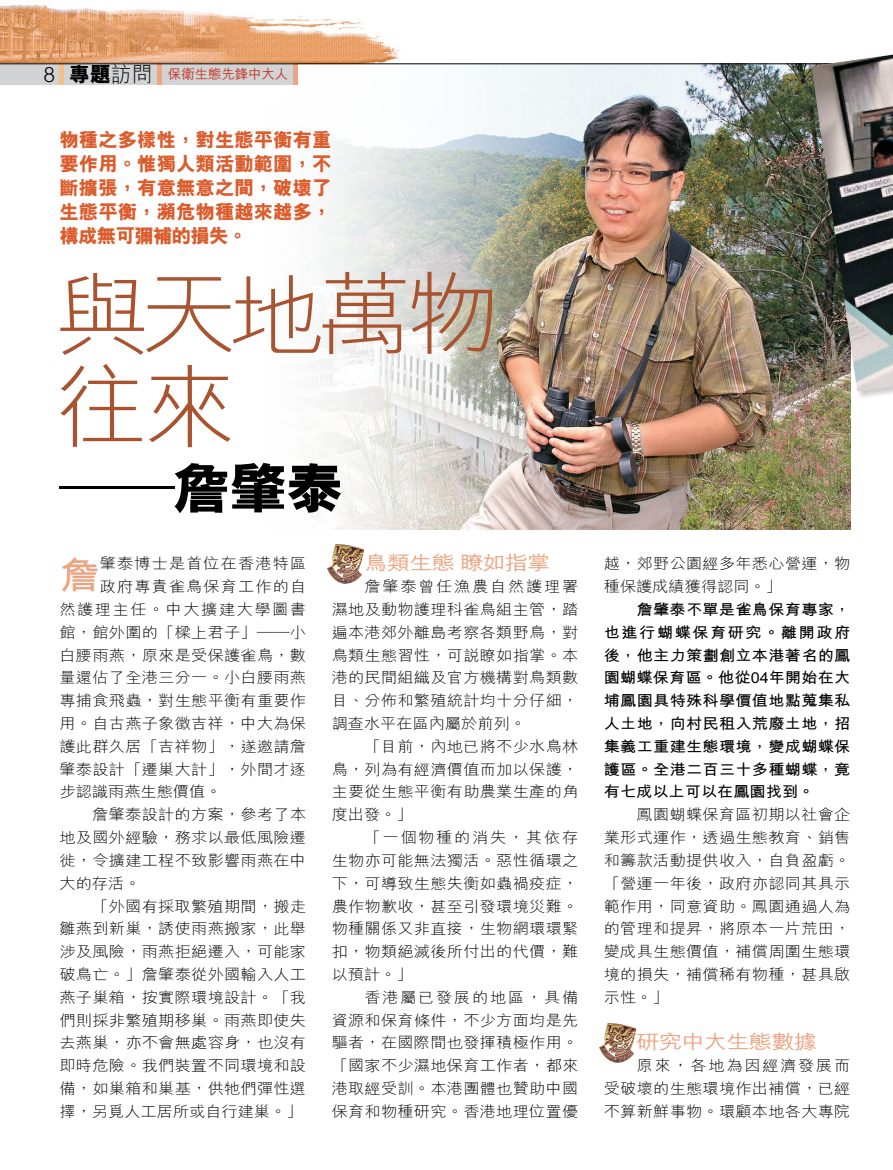
<style>
.page{position:relative;width:893px;height:1170px;background:#fff}
.page>*{position:absolute;margin:0;border:0;box-sizing:border-box;transform-origin:0 0}
.t1{font:300 90px/93px "M Hei HK";letter-spacing:-.08em;color:#a95431;scale:1.06 1}
.t2{font:800 55.5px "M Hei HK";color:#000;scale:1.06 1}
.t3{font:700 37.35px "M Hei HK";color:#eca582;scale:1.08 1}
.t4{font:800 19.5px/24px "M Hei HK";letter-spacing:-.005em;color:#db5c2c;text-align:justify}
.t5{font:500 19.5px "M Hei HK";letter-spacing:-.04em;color:#eca582;scale:1.2 1}
.t6{font:300 15px/22.8px "M Hei HK";letter-spacing:.015em;color:#000;text-align:justify;scale:1.08 1}
.t7{font:700 15px/22.8px "M Hei HK";letter-spacing:.015em;color:#000;text-align:justify;scale:1.08 1}
.t8{font:300 15px "M Hei HK";letter-spacing:.065em;color:#000;scale:1.08 1}
.t9{font:300 15px "M Hei HK";letter-spacing:.095em;color:#000;scale:1.08 1}
.t10{font:500 13.5px "M Hei HK";letter-spacing:-.01em;color:#c53526}
.s1{font-weight:300;font-size:21px;color:#000}
.s2{font-weight:800;font-size:21px;color:#000}
</style>
<div class="page">
<img style="left:317px;top:65px;width:533px;height:464px">
<img style="left:327px;top:544px;width:37px;height:40px">
<img style="left:599px;top:1023px;width:37px;height:40px">
<img style="left:460px;top:65px;width:327px;height:464px">
<img style="left:0;top:4px;width:432px;height:60px">
<div style="left:0;top:64px;width:298px;height:21px;background:#d1d3d4"></div>
<hr style="left:60px;top:64px;width:4px;height:21px;background:#f5bf88">
<div style="left:157px;top:64px;width:5px;height:21px;background:#eca582"></div>
<div style="left:293px;top:64px;width:5px;height:21px;background:#eca582"></div>
<hr style="left:0;top:64px;width:893px;height:1px;background:#000">
<div style="left:811px;top:1px;width:82px;height:408px;background:#000;opacity:.2"></div>
<img style="left:811px;top:55px;width:82px;height:336px">
<p class="t10" style="left:44px;top:65px;width:246px"><span class="s1">8</span> <span class="s2">專題</span><span class="s1">訪問</span> 保衛生態先鋒中大人</p>
<h3 class="t4" style="left:60px;top:128px;width:274px">物種之多樣性，對生態平衡有重要作用。惟獨人類活動範圍，不斷擴張，有意無意之間，破壞了生態平衡，瀕危物種越來越多，構成無可彌補的損失。</h3>
<h1 class="t1" style="left:54px;top:264px;width:423px">與天地萬物往來</h1>
<h2 class="t2" style="left:60px;top:451px;width:270px">——詹肇泰</h2>
<h3 class="t3" style="left:60px;top:548px;width:39px">詹</h3>
<p class="t8" style="left:100px;top:553px;width:193px">肇泰博士是首位在香港特區</p>
<p class="t8" style="left:100px;top:576px;width:193px">政府專責雀鳥保育工作的自</p>
<p class="t9" style="left:60px;top:599px;width:230px">然護理主任。中大擴建大學圖書</p>
<p class="t6" style="left:60px;top:620px;width:230px">館，館外圍的「樑上君子」──小</p>
<p class="t6" style="left:60px;top:643px;width:230px">白腰雨燕，原來是受保護雀鳥，數</p>
<p class="t6" style="left:60px;top:666px;width:230px">量還佔了全港三分一。小白腰雨燕</p>
<p class="t6" style="left:60px;top:688px;width:230px">專捕食飛蟲，對生態平衡有重要作</p>
<p class="t6" style="left:60px;top:711px;width:230px">用。自古燕子象徵吉祥，中大為保</p>
<p class="t6" style="left:60px;top:734px;width:230px">護此群久居「吉祥物」，遂邀請詹</p>
<p class="t6" style="left:60px;top:757px;width:230px">肇泰設計「遷巢大計」，外間才逐</p>
<p class="t6" style="left:60px;top:780px;width:151px">步認識雨燕生態價值。</p>
<p class="t6" style="left:92px;top:802px;width:200px">詹肇泰設計的方案，參考了本</p>
<p class="t6" style="left:60px;top:825px;width:230px">地及國外經驗，務求以最低風險遷</p>
<p class="t6" style="left:60px;top:848px;width:230px">徙，令擴建工程不致影響雨燕在中</p>
<p class="t6" style="left:60px;top:871px;width:76px">大的存活。</p>
<p class="t6" style="left:92px;top:894px;width:200px">「外國有採取繁殖期間，搬走</p>
<p class="t6" style="left:60px;top:916px;width:230px">雛燕到新巢，誘使雨燕搬家，此舉</p>
<p class="t6" style="left:60px;top:939px;width:230px">涉及風險，雨燕拒絕遷入，可能家</p>
<p class="t6" style="left:60px;top:962px;width:230px">破鳥亡。」詹肇泰從外國輸入人工</p>
<p class="t6" style="left:60px;top:985px;width:230px">燕子巢箱，按實際環境設計。「我</p>
<p class="t6" style="left:60px;top:1008px;width:230px">們則採非繁殖期移巢。雨燕即使失</p>
<p class="t6" style="left:60px;top:1030px;width:230px">去燕巢，亦不會無處容身，也沒有</p>
<p class="t6" style="left:60px;top:1053px;width:230px">即時危險。我們裝置不同環境和設</p>
<p class="t6" style="left:60px;top:1076px;width:230px">備，如巢箱和巢基，供牠們彈性選</p>
<p class="t6" style="left:60px;top:1099px;width:226px">擇，另覓人工居所或自行建巢。」</p>
<h3 class="t5" style="left:364px;top:549px;width:157px">鳥類生態 瞭如指掌</h3>
<p class="t6" style="left:332px;top:574px;width:230px;text-indent:33px">詹肇泰曾任漁農自然護理署濕地及動物護理科雀鳥組主管，踏遍本港郊外離島考察各類野鳥，對鳥類生態習性，可說瞭如指掌。本港的民間組織及官方機構對鳥類數目、分佈和繁殖統計均十分仔細，調查水平在區內屬於前列。</p>
<p class="t6" style="left:332px;top:734px;width:230px;text-indent:33px">「目前，內地已將不少水鳥林鳥，列為有經濟價值而加以保護，主要從生態平衡有助農業生產的角度出發。」</p>
<p class="t6" style="left:332px;top:825px;width:230px;text-indent:33px">「一個物種的消失，其依存生物亦可能無法獨活。惡性循環之下，可導致生態失衡如蟲禍疫症，農作物歉收，甚至引發環境災難。物種關係又非直接，生物網環環緊扣，物類絕滅後所付出的代價，難以預計。」</p>
<p class="t6" style="left:332px;top:985px;width:230px;text-indent:33px">香港屬已發展的地區，具備資源和保育條件，不少方面均是先驅者，在國際間也發揮積極作用。「國家不少濕地保育工作者，都來港取經受訓。本港團體也贊助中國保育和物種研究。香港地理位置優</p>
<p class="t6" style="left:604px;top:552px;width:230px">越，郊野公園經多年悉心營運，物種保護成績獲得認同。」</p>
<p class="t7" style="left:604px;top:597px;width:230px;text-indent:33px">詹肇泰不單是雀鳥保育專家，也進行蝴蝶保育研究。離開政府後，他主力策劃創立本港著名的鳳園蝴蝶保育區。他從04年開始在大埔鳳園具特殊科學價值地點蒐集私人土地，向村民租入荒廢土地，招集義工重建生態環境，變成蝴蝶保護區。全港二百三十多種蝴蝶，竟有七成以上可以在鳳園找到。</p>
<p class="t6" style="left:604px;top:802px;width:230px;text-indent:33px">鳳園蝴蝶保育區初期以社會企業形式運作，透過生態教育、銷售和籌款活動提供收入，自負盈虧。「營運一年後，政府亦認同其具示範作用，同意資助。鳳園通過人為的管理和提昇，將原本一片荒田，變成具生態價值，補償周圍生態環境的損失，補償稀有物種，甚具啟示性。」</p>
<h3 class="t5" style="left:637px;top:1027px;width:152px">研究中大生態數據</h3>
<p class="t6" style="left:604px;top:1053px;width:230px;text-indent:33px">原來，各地為因經濟發展而受破壞的生態環境作出補償，已經不算新鮮事物。環顧本地各大專院</p>
</div>
